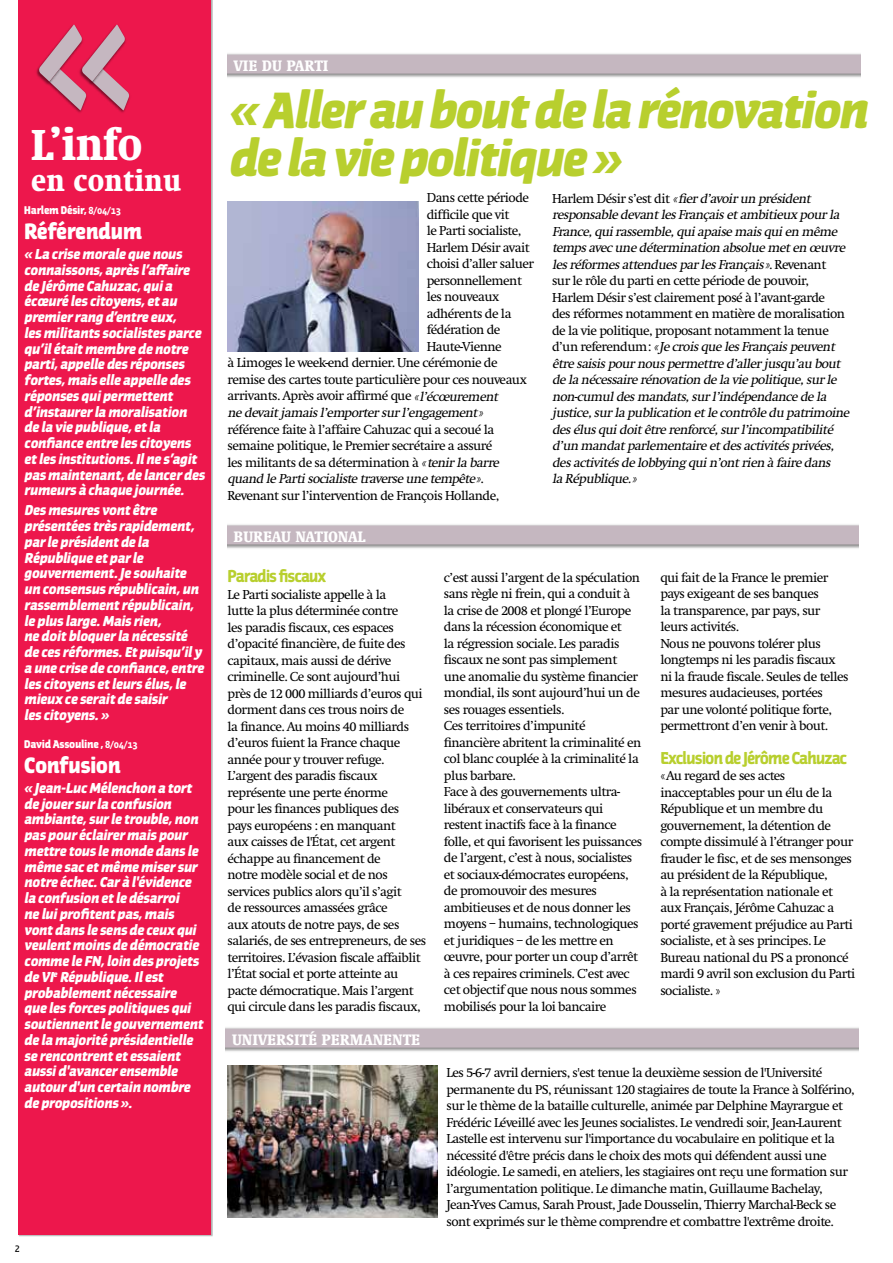
<style>
.page{position:relative;width:893px;height:1263px;background:#fff}
.page>*{position:absolute;margin:0;border:0;box-sizing:border-box;transform-origin:0 0}
.t1{font:italic 900 48px/48px "Jaures";color:#b8cf2e}
.t2{font:700 condensed 45px "Swift";color:#fff}
.t3{font:700 condensed 30px "Swift";color:#fff}
.t4{font:900 21px "Jaures";letter-spacing:-.03em;color:#fff}
.t5{font:700 16.5px "Jaures";letter-spacing:-.04em;color:#b8cf2e}
.t6{font:700 condensed 15.75px "Swift";letter-spacing:.03em;color:#fff}
.t7{font:13.5px/16.5px "Swift";letter-spacing:-.04em;color:#000}
.t8{font:italic 900 13.5px/15.8px "Jaures";letter-spacing:-.03em;color:#fff}
.t9{font:italic 13.5px/16.5px "Swift";letter-spacing:-.04em;color:#000}
.t10{font:900 10.5px "Jaures";letter-spacing:-.03em;color:#fff}
.t11{font:600 9px "Jaures";color:#000}
.s1{font-family:"Vista Sans";font-weight:700}
.s2{font-style:italic}
.s3{font-style:normal}
</style>
<div class="page">
<div style="left:228px;top:55px;width:632px;height:19px;background:#c5b7c0"></div>
<div style="left:226px;top:1029px;width:632px;height:19px;background:#c5b7c0"></div>
<div style="left:228px;top:526px;width:630px;height:18px;background:#c5b7c0"></div>
<div style="left:18px;top:0;width:192px;height:1234px;background:#ed174c"></div>
<img style="left:76px;top:94px;width:54px;height:19px">
<img style="left:36px;top:66px;width:3px;height:11px">
<svg style="left:39px;top:24px;width:90px;height:86px"></svg>
<img style="left:228px;top:202px;width:190px;height:149px">
<img style="left:228px;top:1066px;width:209px;height:151px">
<h2 class="t2" style="left:32px;top:119px;width:112px">L’INFO</h2>
<h3 class="t3" style="left:32px;top:164px;width:151px">EN CONTINU</h3>
<p class="t10" style="left:24px;top:203px;width:99px">Harlem Désir, <span class="s1">8/04/13</span></p>
<h3 class="t4" style="left:24px;top:218px;width:120px">Référendum</h3>
<p class="t8" style="left:24px;top:246px;width:185px">« La crise morale que nous connaissons,aprèsl’affaire de Jérôme Cahuzac,quia écœuré lescitoyens,etau premierrang d’entre eux, lesmilitantssocialistesparce qu’ilétaitmembre de notre parti,appelle desréponses fortes,maiselle appelle des réponsesquipermettent d’instaurerla moralisation de la vie publique,etla confiance entre lescitoyens etlesinstitutions.Ilne s’agit pasmaintenant,de lancerdes rumeursà chaque journée.</p>
<p class="t8" style="left:24px;top:503px;width:184px">Desmesuresvontêtre présentéestrèsrapidement, parle présidentde la<br>République etparle gouvernement.Je souhaite un consensusrépublicain,un rassemblementrépublicain, le pluslarge.Maisrien,<br>ne doitbloquerla nécessité de cesréformes.Etpuisqu’ily a une crise de confiance,entre lescitoyensetleursélus,le mieux ce seraitde saisir lescitoyens.»</p>
<p class="t10" style="left:24px;top:737px;width:115px">David Assouline , <span class="s1">8/04/13</span></p>
<h3 class="t4" style="left:24px;top:752px;width:98px">Confusion</h3>
<p class="t8" style="left:24px;top:780px;width:184px">« Jean-LucMélenchon a tort de jouersurla confusion ambiante,surle trouble,non paspouréclairermaispour mettre tousle monde dansle même sacetmême misersur notre échec.Carà l'évidence la confusion etle désarroi<br>ne luiprofitentpas,mais vontdansle sensde ceux qui veulentmoinsde démocratie comme le FN,loin desprojets de VI<sup>e</sup> République.Ilest probablementnécessaire que lesforcespolitiquesqui soutiennentle gouvernement de la majorité présidentielle se rencontrentetessaient aussid'avancerensemble autourd'un certain nombre de propositions».</p>
<p class="t11" style="left:15px;top:1244px;width:6px">2</p>
<p class="t6" style="left:234px;top:56px;width:63px">VIEDU PARTI</p>
<h1 class="t1" style="left:228px;top:86px;width:652px">« Allerau boutdela rénovation dela viepolitique»</h1>
<p class="t7" style="left:427px;top:190px;width:104px">Dans cette période</p>
<p class="t7" style="left:427px;top:207px;width:84px">difficile que vit</p>
<p class="t7" style="left:427px;top:223px;width:96px">le Parti socialiste,</p>
<p class="t7" style="left:427px;top:240px;width:105px">Harlem Désir avait</p>
<p class="t7" style="left:427px;top:256px;width:109px">choisi d’aller saluer</p>
<p class="t7" style="left:427px;top:273px;width:97px">personnellement</p>
<p class="t7" style="left:427px;top:289px;width:74px">les nouveaux</p>
<p class="t7" style="left:427px;top:306px;width:86px">adhérents de la</p>
<p class="t7" style="left:427px;top:322px;width:75px">fédération de</p>
<p class="t7" style="left:427px;top:339px;width:77px">Haute-Vienne</p>
<p class="t7" style="left:228px;top:355px;width:272px">à Limoges le week-end dernier. Une cérémonie de</p>
<p class="t7" style="left:228px;top:372px;width:301px">remise des cartes toute particulière pour ces nouveaux</p>
<p class="t7" style="left:228px;top:388px;width:275px">arrivants. Après avoir affirmé que <span class="s2">«l’écœurement</span></p>
<p class="t9" style="left:228px;top:405px;width:260px">ne devaitj amaisl’emportersurl’engagement»</p>
<p class="t7" style="left:228px;top:421px;width:276px">référence faite à l’affaire Cahuzac qui a secoué la semaine politique, le Premier secrétaire a assuré les militants de sa détermination à <span class="s2">«tenirla barre quand le Partisocialiste traverse une tempête»</span>.<br>Revenant sur l’intervention de François Hollande,</p>
<p class="t6" style="left:234px;top:527px;width:133px">BUREAU NATIONAL</p>
<p class="t9" style="left:552px;top:190px;width:301px"><span class="s3">Harlem Désir s’est dit</span> «fierd’avoirun président responsable devantlesFrançaisetambitieux pourla France,quirassemble,quiapaise maisquien même tempsavecune détermination absolue meten œuvre lesréformesattenduesparlesFrançais»<span class="s3">. R e ve n a n t<br>sur le rôle du parti en cette période de pouvoir, Harlem Désir s’est clairement posé à l’avant-garde<br>des réformes notamment en matière de moralisation de la vie politique, proposant notamment la tenue<br>d ’ u n r e fe r e n d u m :</span> «Je croisque lesFrançaispeuvent être saisispournouspermettre d’allerjusqu’au bout de la nécessaire rénovation de la vie politique,surle non-cumuldesmandats,surl’indépendance de la justice,surla publication etle contrôle du patrimoine desélusquidoitêtre renforcé,surl’incompatibilité d’un mandatparlementaire etdesactivitésprivées, desactivitésde lobbying quin’ontrien à faire dans<br>la République.»</p>
<p class="t5" style="left:228px;top:566px;width:100px">Paradis fiscaux</p>
<p class="t7" style="left:228px;top:586px;width:200px">Le Parti socialiste appelle à la<br>lutte la plus déterminée contre<br>les paradis fiscaux, ces espaces d’opacité financière, de fuite des capitaux, mais aussi de dérive criminelle. Ce sont aujourd’hui près de 12 000 milliards d’euros qui dorment dans ces trous noirs de<br>la finance. Au moins 40 milliards d’euros fuient la France chaque année pour y trouver refuge.<br>L’argent des paradis fiscaux représente une perte énorme<br>pour les finances publiques des pays européens : en manquant<br>aux caisses de l'État, cet argent échappe au financement de<br>notre modèle social et de nos services publics alors qu’il s’agit<br>de ressources amassées grâce<br>aux atouts de notre pays, de ses salariés, de ses entrepreneurs, de ses territoires. L’évasion fiscale affaiblit l’État social et porte atteinte au pacte démocratique. Mais l’argent qui circule dans les paradis fiscaux,</p>
<p class="t6" style="left:232px;top:1030px;width:190px">UNIVERSITÉ PERMANENTE</p>
<p class="t7" style="left:444px;top:570px;width:200px">c’est aussi l’argent de la spéculation sans règle ni frein, qui a conduit à la crise de 2008 et plongé l’Europe dans la récession économique et<br>la régression sociale. Les paradis fiscaux ne sont pas simplement une anomalie du système financier mondial, ils sont aujourd’hui un de ses rouages essentiels.<br>Ces territoires d’impunité financière abritent la criminalité en col blanc couplée à la criminalité la plus barbare.<br>Face à des gouvernements ultra&shy;libéraux et conservateurs qui restent inactifs face à la finance folle, et qui favorisent les puissances de l’argent, c’est à nous, socialistes et sociaux-démocrates européens, de promouvoir des mesures ambitieuses et de nous donner les moyens – humains, technologiques et juridiques – de les mettre en œuvre, pour porter un coup d’arrêt à ces repaires criminels. C’est avec cet objectif que nous nous sommes mobilisés pour la loi bancaire</p>
<p class="t7" style="left:660px;top:569px;width:190px">qui fait de la France le premier pays exigeant de ses banques<br>la transparence, par pays, sur leurs activités.<br>Nous ne pouvons tolérer plus longtemps ni les paradis fiscaux ni la fraude fiscale. Seules de telles mesures audacieuses, portées<br>par une volonté politique forte, permettront d’en venir à bout.</p>
<p class="t5" style="left:660px;top:748px;width:188px">Exclusion de Jérôme Cahuzac</p>
<p class="t7" style="left:660px;top:768px;width:197px">«Au regard de ses actes inacceptables pour un élu de la<br>République et un membre du gouvernement, la détention de compte dissimulé à l’étranger pour frauder le fisc, et de ses mensonges au président de la République,<br>à la représentation nationale et aux Français, Jérôme Cahuzac a porté gravement préjudice au Parti socialiste, et à ses principes. Le<br>Bureau national du PS a prononcé mardi 9 avril son exclusion du Parti socialiste. »</p>
<p class="t7" style="left:446px;top:1065px;width:410px">Les 5-6-7 avril derniers, s'est tenue la deuxième session de l'Université permanente du PS, réunissant 120 stagiaires de toute la France à Solférino, sur le thème de la bataille culturelle, animée par Delphine Mayrargue et Frédéric Léveillé avec les Jeunes socialistes. Le vendredi soir, Jean-Laurent Lastelle est intervenu sur l'importance du vocabulaire en politique et la nécessité d'être précis dans le choix des mots qui défendent aussi une idéologie. Le samedi, en ateliers, les stagiaires ont reçu une formation sur l’argumentation politique. Le dimanche matin, Guillaume Bachelay, Jean-Yves Camus, Sarah Proust, Jade Dousselin, Thierry Marchal-Beck se sont exprimés sur le thème comprendre et combattre l'extrême droite.</p>
</div>
